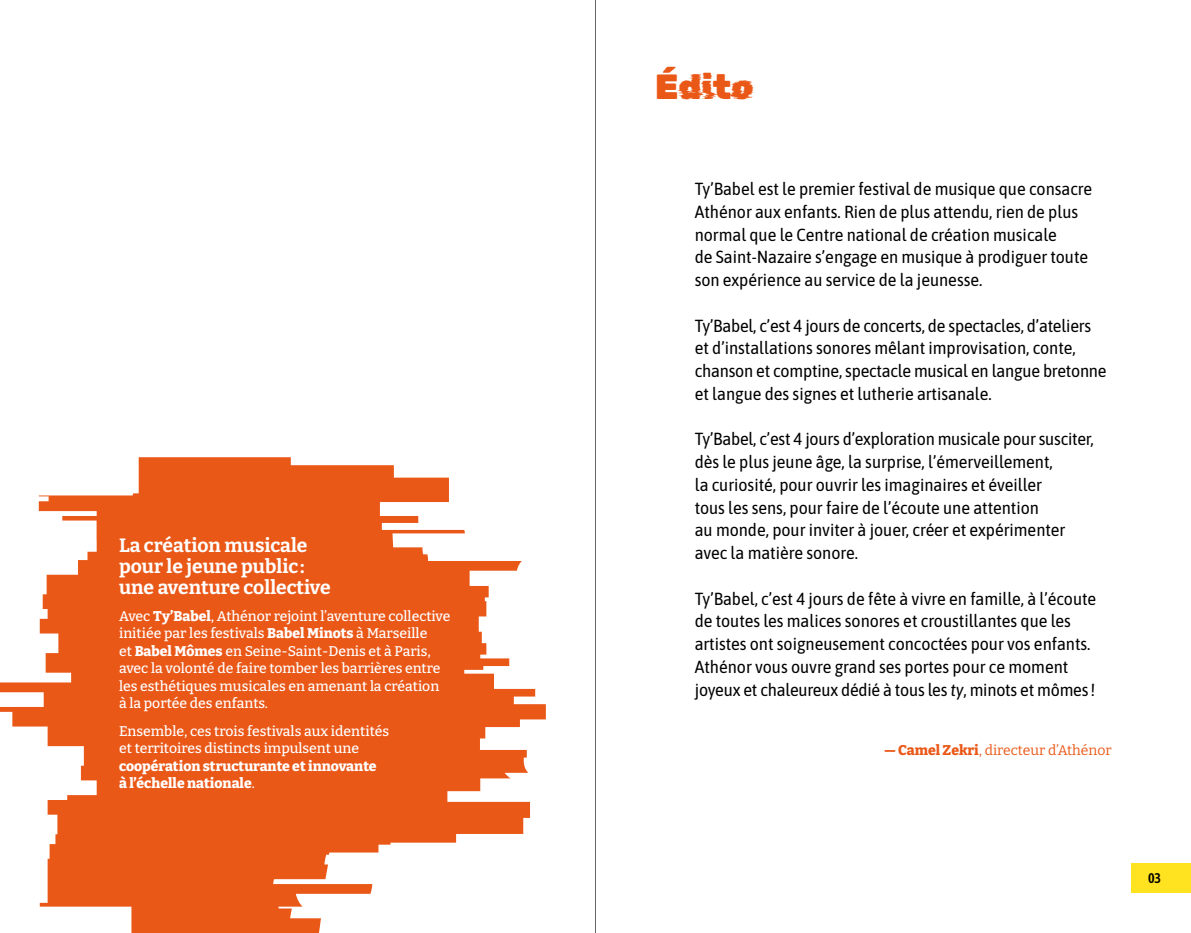
<style>
.page{position:relative;width:1191px;height:933px;background:#fff}
.page>*{position:absolute;margin:0;border:0;box-sizing:border-box;transform-origin:0 0}
.t1{font:35px "Rubik Glitch Regular";color:#ea5818}
.t2{font:700 19.25px/21px "Bitter";color:#fff}
.t3{font:semi-condensed 17.5px/22.8px "Asap";color:#000}
.t4{font:500 14px/17.5px "Bitter";color:#fff}
.t5{font:800 14px/17.5px "Bitter";color:#fff}
.t6{font:14px "Bitter";color:#ea5818}
.t7{font:600 14px "Asap Condensed";color:#000}
.s1{font-weight:800}
.s2{font-weight:500}
.s3{font-family:"Rubik";font-weight:900}
.s4{font-style:italic}
</style>
<div class="page">
<div style="left:1131px;top:863px;width:60px;height:30px;background:#ffe220"></div>
<svg style="left:0;top:457px;width:546px;height:476px;fill:#ea5818"></svg>
<hr style="left:595px;top:0;width:1px;height:933px;background:#000">
<p class="t2" style="left:119px;top:534px;width:213px">La création musicale pour le jeune public : une aventure collective</p>
<p class="t4" style="left:119px;top:607px;width:333px">Avec <span class="s1">Ty’Babel</span>, Athénor rejoint l’aventure collective initiée par les festivals <span class="s1">Babel Minots</span> à Marseille<br>et <span class="s1">Babel Mômes</span> en Seine-Saint-Denis et à Paris, avec la volonté de faire tomber les barrières entre les esthétiques musicales en amenant la création à la portée des enfants.</p>
<p class="t4" style="left:119px;top:722px;width:271px">Ensemble, ces trois festivals aux identités et territoires distincts impulsent une</p>
<p class="t5" style="left:119px;top:757px;width:259px">coopération structurante et innovante à l’échelle nationale<span class="s2">.</span></p>
<h1 class="t1" style="left:655px;top:66px;width:100px"><span class="s3">É</span>di<span class="s3">t</span>o</h1>
<p class="t3" style="left:694px;top:176px;width:399px">Ty’Babel est le premier festival de musique que consacre Athénor aux enfants. Rien de plus attendu, rien de plus normal que le Centre national de création musicale<br>de Saint-Nazaire s’engage en musique à prodiguer toute son expérience au service de la jeunesse.</p>
<p class="t3" style="left:694px;top:313px;width:413px">Ty’Babel, c’est 4 jours de concerts, de spectacles, d’ateliers et d’installations sonores mêlant improvisation, conte, chanson et comptine, spectacle musical en langue bretonne et langue des signes et lutherie artisanale.</p>
<p class="t3" style="left:694px;top:427px;width:400px">Ty’Babel, c’est 4 jours d’exploration musicale pour susciter, dès le plus jeune âge, la surprise, l’émerveillement,<br>la curiosité, pour ouvrir les imaginaires et éveiller<br>tous les sens, pour faire de l’écoute une attention<br>au monde, pour inviter à jouer, créer et expérimenter avec la matière sonore.</p>
<p class="t3" style="left:694px;top:586px;width:403px">Ty’Babel, c’est 4 jours de fête à vivre en famille, à l’écoute de toutes les malices sonores et croustillantes que les artistes ont soigneusement concoctées pour vos enfants.<br>Athénor vous ouvre grand ses portes pour ce moment joyeux et chaleureux dédié à tous les <span class="s4">ty</span>, minots et mômes!</p>
<p class="t6" style="left:884px;top:741px;width:229px"><span class="s1">— Camel Zekri</span>, directeur d’Athénor</p>
<p class="t7" style="left:1148px;top:868px;width:15px">03</p>
</div>
